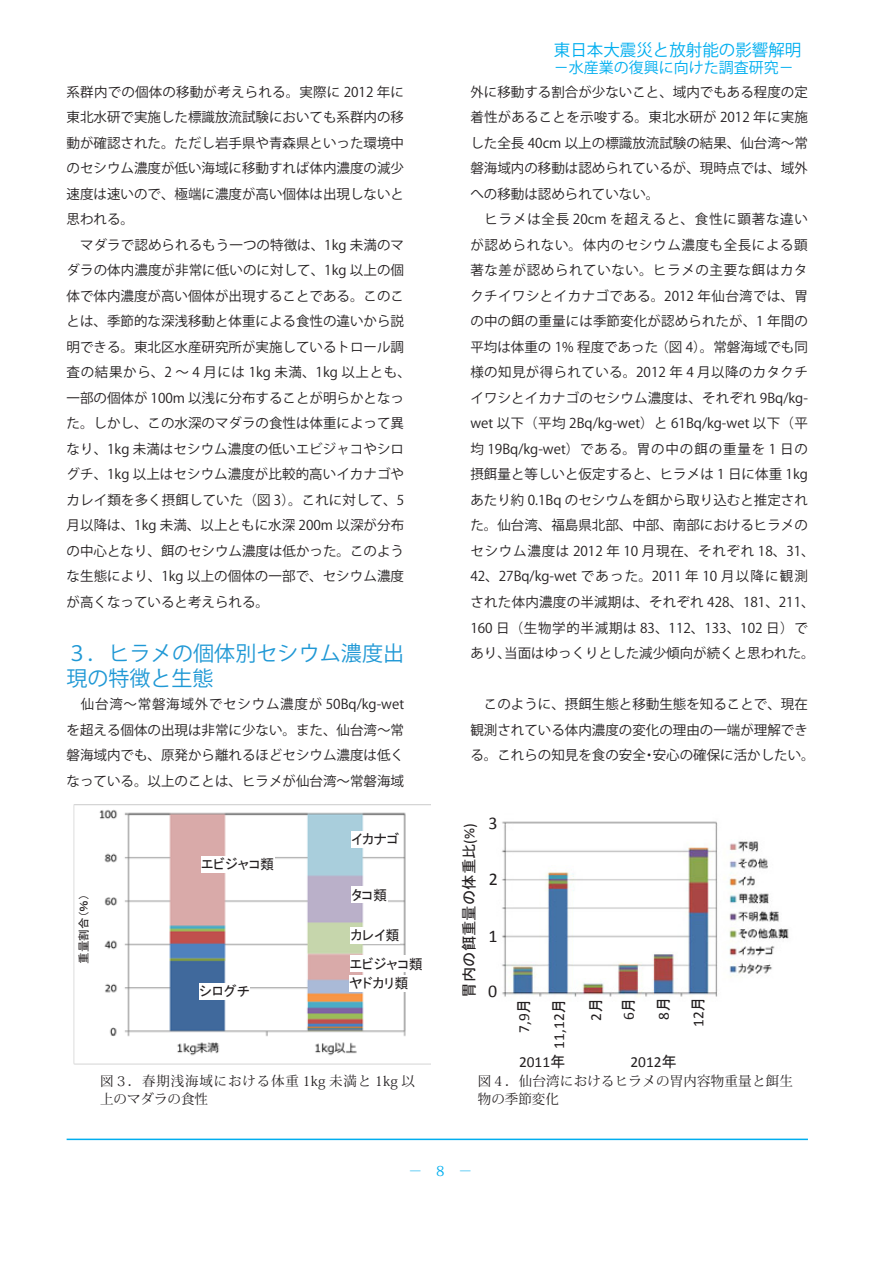
<style>
.page{position:relative;width:893px;height:1263px;background:#fff}
.page>*{position:absolute;margin:0;border:0;box-sizing:border-box;transform-origin:0 0}
.t1{font:21px/25.5px "Koz Go Pro";letter-spacing:.005em;color:#1f98d5}
.t2{font:17.85px "Calibri";color:#231f20}
.t3{font:16.5px "Koz Go Pro";color:#00aeef}
.t4{font:15.45px/32.5px "Calibri";color:#231f20}
.t5{font:15.45px "MS P Gothic";color:#231f20}
.t6{font:15px "Koz Go Pro";color:#00aeef}
.t7{font:13.95px "MS P Gothic";color:#231f20}
.t8{font:13.8px "Koz Min Pro";color:#00aeef}
.t9{font:13.5px/25.5px "Koz Go Pro";color:#231f20;text-align:justify}
.t10{font:13.5px/18px "Koz Min Pro";letter-spacing:.06em;color:#231f20}
.t11{font:13.5px/18px "Koz Min Pro";letter-spacing:.015em;color:#231f20}
.t12{font:11.55px "MS P Gothic";color:#231f20}
.s1{font-family:"Calibri"}
.s2{font-family:"MS P Gothic"}
</style>
<div class="page">
<hr style="left:67px;top:1138px;width:741px;height:2px;background:#00aeef">
<img style="left:74px;top:804px;width:357px;height:260px">
<div style="left:349px;top:975px;width:60px;height:17px;background:#fff"></div>
<div style="left:350px;top:955px;width:73px;height:17px;background:#fff"></div>
<div style="left:351px;top:927px;width:49px;height:17px;background:#fff"></div>
<div style="left:351px;top:886px;width:36px;height:17px;background:#fff"></div>
<div style="left:351px;top:831px;width:49px;height:17px;background:#fff"></div>
<div style="left:201px;top:856px;width:74px;height:17px;background:#fff"></div>
<div style="left:199px;top:982px;width:51px;height:17px;background:#fff"></div>
<img style="left:501px;top:821px;width:288px;height:176px">
<p class="t9" style="left:67px;top:80px;width:339px">系群内での個体の移動が考えられる。実際に 2012 年に東北水研で実施した標識放流試験においても系群内の移動が確認された。ただし岩手県や青森県といった環境中のセシウム濃度が低い海域に移動すれば体内濃度の減少速度は速いので、極端に濃度が高い個体は出現しないと思われる。</p>
<p class="t9" style="left:67px;top:233px;width:346px;text-align:left">　マダラで認められるもう一つの特徴は、1kg 未満のマダラの体内濃度が非常に低いのに対して、1kg 以上の個体で体内濃度が高い個体が出現することである。このことは、季節的な深浅移動と体重による食性の違いから説明できる。東北区水産研究所が実施しているトロール調査の結果から、2 ～ 4 月には 1kg 未満、1kg 以上とも、一部の個体が 100m 以浅に分布することが明らかとなった。しかし、この水深のマダラの食性は体重によって異なり、1kg 未満はセシウム濃度の低いエビジャコやシログチ、1kg 以上はセシウム濃度が比較的高いイカナゴやカレイ類を多く摂餌していた（図 3）。これに対して、5月以降は、1kg 未満、以上ともに水深 200m 以深が分布の中心となり、餌のセシウム濃度は低かった。このような生態により、1kg 以上の個体の一部で、セシウム濃度が高くなっていると考えられる。</p>
<p class="t1" style="left:67px;top:641px;width:339px">３．ヒラメの個体別セシウム濃度出現の特徴と生態</p>
<p class="t9" style="left:67px;top:692px;width:339px">　仙台湾～常磐海域外でセシウム濃度が 50Bq/kg-wetを超える個体の出現は非常に少ない。また、仙台湾～常磐海域内でも、原発から離れるほどセシウム濃度は低くなっている。以上のことは、ヒラメが仙台湾～常磐海域</p>
<p class="t12" style="left:78px;top:964px;width:71px;rotate:-90deg">重量割合（％）</p>
<p class="t7" style="left:201px;top:857px;width:75px">エビジャコ類</p>
<p class="t7" style="left:199px;top:984px;width:52px">シログチ</p>
<p class="t7" style="left:351px;top:832px;width:50px">イカナゴ</p>
<p class="t7" style="left:351px;top:888px;width:37px">タコ類</p>
<p class="t7" style="left:351px;top:928px;width:50px">カレイ類</p>
<p class="t7" style="left:350px;top:956px;width:75px">エビジャコ類</p>
<p class="t7" style="left:349px;top:976px;width:61px">ヤドカリ類</p>
<p class="t3" style="left:554px;top:39px;width:249px">東日本大震災と放射能の影響解明</p>
<p class="t6" style="left:554px;top:57px;width:241px">－水産業の復興に向けた調査研究－</p>
<p class="t9" style="left:470px;top:80px;width:339px">外に移動する割合が少ないこと、域内でもある程度の定着性があることを示唆する。東北水研が 2012 年に実施した全長 40cm 以上の標識放流試験の結果、仙台湾～常磐海域内の移動は認められているが、現時点では、域外への移動は認められていない。</p>
<p class="t9" style="left:470px;top:207px;width:346px;text-align:left">　ヒラメは全長 20cm を超えると、食性に顕著な違いが認められない。体内のセシウム濃度も全長による顕著な差が認められていない。ヒラメの主要な餌はカタクチイワシとイカナゴである。2012 年仙台湾では、胃の中の餌の重量には季節変化が認められたが、1 年間の平均は体重の 1% 程度であった（図 4）。常磐海域でも同様の知見が得られている。2012 年 4 月以降のカタクチイワシとイカナゴのセシウム濃度は、それぞれ 9Bq/kg&shy;wet 以下（平均 2Bq/kg-wet）と 61Bq/kg-wet 以下（平均 19Bq/kg-wet）である。胃の中の餌の重量を 1 日の摂餌量と等しいと仮定すると、ヒラメは 1 日に体重 1kgあたり約 0.1Bq のセシウムを餌から取り込むと推定された。仙台湾、福島県北部、中部、南部におけるヒラメのセシウム濃度は 2012 年 10 月現在、それぞれ 18、31、<br>42、27Bq/kg-wet であった。2011 年 10 月以降に観測された体内濃度の半減期は、それぞれ 428、181、211、<br>160 日（生物学的半減期は 83、112、133、102 日）であり、当面はゆっくりとした減少傾向が続くと思われた。</p>
<p class="t9" style="left:470px;top:692px;width:346px;text-align:left">　このように、摂餌生態と移動生態を知ることで、現在観測されている体内濃度の変化の理由の一端が理解できる。これらの知見を食の安全・安心の確保に活かしたい。</p>
<p class="t5" style="left:461px;top:997px;width:176px;rotate:-90deg">胃内の餌重量の体重比<span class="s1">(%)</span></p>
<p class="t2" style="left:488px;top:811px;width:11px">3</p>
<p class="t2" style="left:489px;top:868px;width:11px">2</p>
<p class="t2" style="left:488px;top:925px;width:11px">1</p>
<p class="t2" style="left:488px;top:980px;width:11px">0</p>
<p class="t4" style="left:508px;top:1033px;width:36px;rotate:-90deg">7,9<span class="s2">月</span></p>
<p class="t4" style="left:543px;top:1048px;width:52px;rotate:-90deg">11,12<span class="s2">月</span></p>
<p class="t4" style="left:580px;top:1021px;width:25px;rotate:-90deg">2<span class="s2">月<br></span>6<span class="s2">月</span></p>
<p class="t4" style="left:647px;top:1020px;width:25px;rotate:-90deg">8<span class="s2">月</span></p>
<p class="t4" style="left:682px;top:1027px;width:32px;rotate:-90deg">12<span class="s2">月</span></p>
<p class="t4" style="left:519px;top:1045px;width:48px">2011<span class="s2">年</span></p>
<p class="t4" style="left:630px;top:1045px;width:48px">2012<span class="s2">年</span></p>
<p class="t10" style="left:100px;top:1072px;width:316px">図３．春期浅海域における体重 1kg 未満と 1kg 以上のマダラの食性</p>
<p class="t11" style="left:478px;top:1072px;width:317px">図４．仙台湾におけるヒラメの胃内容物重量と餌生物の季節変化</p>
<p class="t8" style="left:408px;top:1161px;width:65px">－　8　－</p>
</div>
